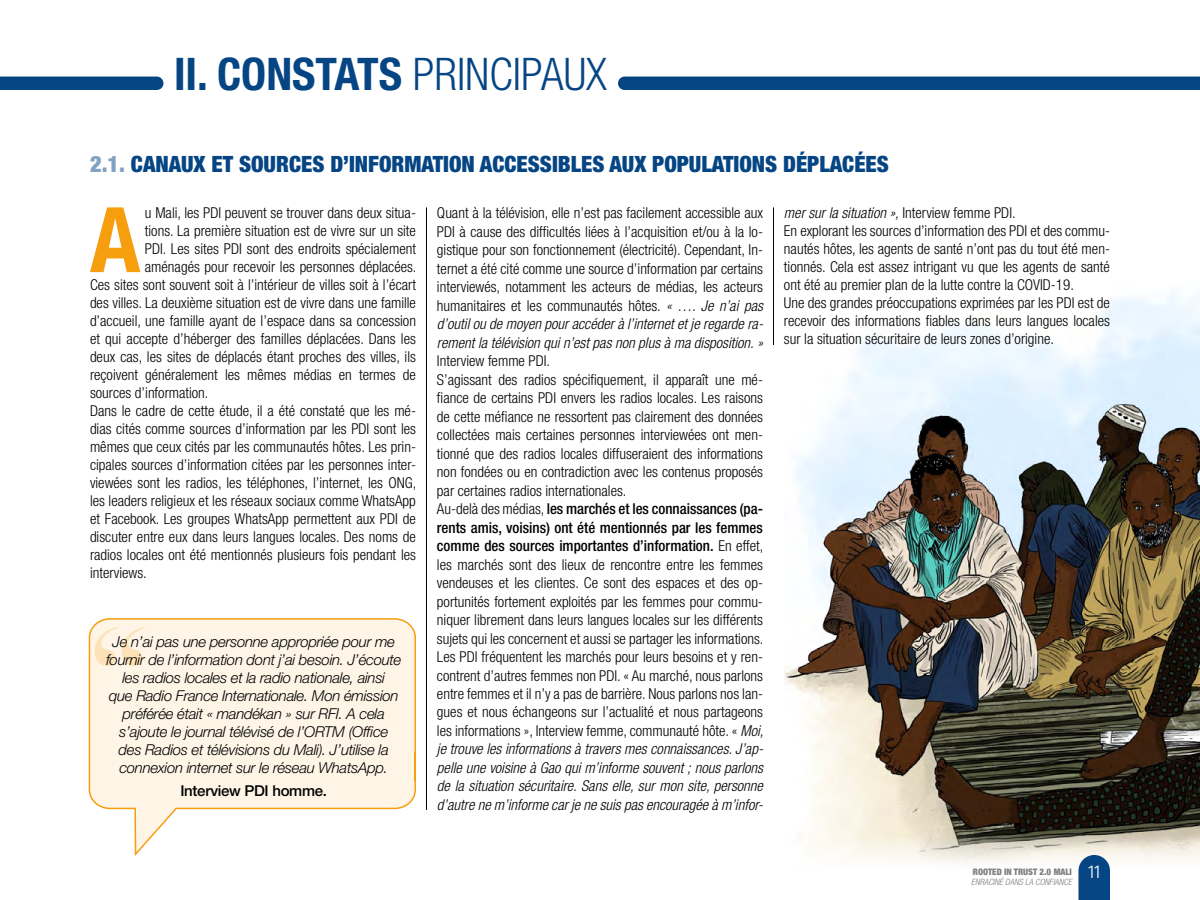
<style>
.page{position:relative;width:1200px;height:900px;background:#fff}
.page>*{position:absolute;margin:0;border:0;box-sizing:border-box;transform-origin:0 0}
.t1{font:700 condensed 90.6px "Helvetica Neue LT Std";color:#f79e0f}
.t2{font:700 condensed 45px "Helvetica Neue LT Std";color:#064584}
.t3{font:900 condensed 22.5px "Helvetica Neue LT Std";color:#064584}
.t4{font:300 condensed 15px/18.5px "Helvetica Neue LT Std";color:#000}
.t5{font:italic 300 15px/18px "Helvetica Neue LT Std";letter-spacing:-.02em;color:#000;text-align:center}
.t6{font:500 15px "Helvetica Neue LT Std";letter-spacing:-.02em;color:#000}
.t7{font:900 condensed 9px "Helvetica Neue LT Std";color:#808080}
.t8{font:italic 300 condensed 8.7px "Helvetica Neue LT Std";color:#808080}
.s1{font-weight:300}
.s2{color:#83a2c2}
.s3{font-style:italic}
.s4{font-weight:500}
.s5{font-family:"Metropolis";font-weight:300;font-stretch:normal;font-size:18px;color:#fff}
</style>
<div class="page">
<div style="left:0;top:77px;width:163px;height:13px;background:#064584"></div>
<img style="left:784px;top:292px;width:416px;height:571px">
<div style="left:618px;top:77px;width:582px;height:13px;background:#064584"></div>
<hr style="left:426px;top:207px;width:1px;height:603px;background:#000">
<hr style="left:773px;top:207px;width:1px;height:138px;background:#000">
<svg style="left:88px;top:618px;width:328px;height:238px"></svg>
<svg style="left:95px;top:627px;width:50px;height:39px;background:#fdedd4"></svg>
<svg style="left:1078px;top:855px;width:32px;height:45px"></svg>
<h2 class="t2" style="left:174px;top:46px;width:435px">II. CONSTATS <span class="s1">PRINCIPAUX</span></h2>
<h3 class="t3" style="left:90px;top:150px;width:800px"><span class="s2">2.1.</span> CANAUX ET SOURCES D’INFORMATION ACCESSIBLES AUX POPULATIONS DÉPLACÉES</h3>
<h1 class="t1" style="left:90px;top:185px;width:52px">A</h1>
<p class="t4" style="left:145px;top:203px;width:273px">u Mali, les PDI peuvent se trouver dans deux situa-</p>
<p class="t4" style="left:145px;top:221px;width:273px">tions. La première situation est de vivre sur un site</p>
<p class="t4" style="left:145px;top:239px;width:273px">PDI. Les sites PDI sont des endroits spécialement</p>
<p class="t4" style="left:145px;top:257px;width:273px">aménagés pour recevoir les personnes déplacées.</p>
<p class="t4" style="left:90px;top:275px;width:327px">Ces sites sont souvent soit à l’intérieur de villes soit à l’écart</p>
<p class="t4" style="left:90px;top:293px;width:328px">des villes. La deuxième situation est de vivre dans une famille</p>
<p class="t4" style="left:90px;top:311px;width:327px">d’accueil, une famille ayant de l’espace dans sa concession</p>
<p class="t4" style="left:90px;top:329px;width:327px">et qui accepte d’héberger des familles déplacées. Dans les</p>
<p class="t4" style="left:90px;top:347px;width:327px">deux cas, les sites de déplacés étant proches des villes, ils</p>
<p class="t4" style="left:90px;top:365px;width:327px">reçoivent généralement les mêmes médias en termes de</p>
<p class="t4" style="left:90px;top:383px;width:120px">sources d’information.</p>
<p class="t4" style="left:90px;top:401px;width:328px">Dans le cadre de cette étude, il a été constaté que les mé-</p>
<p class="t4" style="left:90px;top:419px;width:328px">dias cités comme sources d’information par les PDI sont les</p>
<p class="t4" style="left:90px;top:437px;width:328px">mêmes que ceux cités par les communautés hôtes. Les prin-</p>
<p class="t4" style="left:90px;top:455px;width:327px">cipales sources d’information citées par les personnes inter-</p>
<p class="t4" style="left:90px;top:473px;width:328px">viewées sont les radios, les téléphones, l’internet, les ONG,</p>
<p class="t4" style="left:90px;top:491px;width:327px">les leaders religieux et les réseaux sociaux comme WhatsApp</p>
<p class="t4" style="left:90px;top:509px;width:328px">et Facebook. Les groupes WhatsApp permettent aux PDI de</p>
<p class="t4" style="left:90px;top:527px;width:327px">discuter entre eux dans leurs langues locales. Des noms de</p>
<p class="t4" style="left:90px;top:545px;width:328px">radios locales ont été mentionnés plusieurs fois pendant les</p>
<p class="t4" style="left:90px;top:563px;width:58px">interviews.</p>
<p class="t5" style="left:106px;top:633px;width:297px">Je n’ai pas une personne appropriée pour me fournir de l’information dont j’ai besoin. J’écoute les radios locales et la radio nationale, ainsi<br>que Radio France Internationale. Mon émission préférée était « mandékan » sur RFI. A cela s’ajoute le journal télévisé de l’ORTM (Office des Radios et télévisions du Mali). J’utilise la connexion internet sur le réseau WhatsApp.</p>
<p class="t6" style="left:180px;top:781px;width:148px">Interview PDI homme.</p>
<p class="t4" style="left:437px;top:203px;width:328px;text-align:justify">Quant à la télévision, elle n’est pas facilement accessible aux PDI à cause des difficultés liées à l’acquisition et/ou à la lo&shy;gistique pour son fonctionnement (électricité). Cependant, In&shy;ternet a été cité comme une source d’information par certains interviewés, notamment les acteurs de médias, les acteurs humanitaires et les communautés hôtes. <span class="s3">« …. Je n’ai pas d’outil ou de moyen pour accéder à l’internet et je regarde ra&shy;rement la télévision qui n’est pas non plus à ma disposition. »</span></p>
<p class="t4" style="left:437px;top:351px;width:328px">Interview femme PDI.<br>S’agissant des radios spécifiquement, il apparaît une mé&shy;fiance de certains PDI envers les radios locales. Les raisons de cette méfiance ne ressortent pas clairement des données collectées mais certaines personnes interviewées ont men&shy;tionné que des radios locales diffuseraient des informations non fondées ou en contradiction avec les contenus proposés par certaines radios internationales.<br>Au-delà des médias, <span class="s4">les marchés et les connaissances (pa&shy;rents amis, voisins) ont été mentionnés par les femmes comme des sources importantes d’information.</span> En effet, les marchés sont des lieux de rencontre entre les femmes vendeuses et les clientes. Ce sont des espaces et des op&shy;portunités fortement exploités par les femmes pour commu&shy;niquer librement dans leurs langues locales sur les différents sujets qui les concernent et aussi se partager les informations.<br>Les PDI fréquentent les marchés pour leurs besoins et y ren&shy;contrent d’autres femmes non PDI. « Au marché, nous parlons entre femmes et il n’y a pas de barrière. Nous parlons nos lan&shy;gues et nous échangeons sur l’actualité et nous partageons les informations », Interview femme, communauté hôte. « <span class="s3">Moi, je trouve les informations à travers mes connaissances. J’ap&shy;pelle une voisine à Gao qui m’informe souvent ; nous parlons de la situation sécuritaire. Sans elle, sur mon site, personne d’autre ne m’informe car je ne suis pas encouragée à m’infor-</span></p>
<p class="t4" style="left:784px;top:204px;width:328px;line-height:18px"><span class="s3">mer sur la situation »,</span> Interview femme PDI.<br>En explorant les sources d’information des PDI et des commu&shy;nautés hôtes, les agents de santé n’ont pas du tout été men&shy;tionnés. Cela est assez intrigant vu que les agents de santé ont été au premier plan de la lutte contre la COVID-19.<br>Une des grandes préoccupations exprimées par les PDI est de recevoir des informations fiables dans leurs langues locales sur la situation sécuritaire de leurs zones d’origine.</p>
<p class="t7" style="left:973px;top:866px;width:129px">ROOTED IN TRUST 2.0 MALI <span class="s5">11</span></p>
<p class="t8" style="left:971px;top:877px;width:102px">ENRACINÉ DANS LA CONFIANCE</p>
</div>
